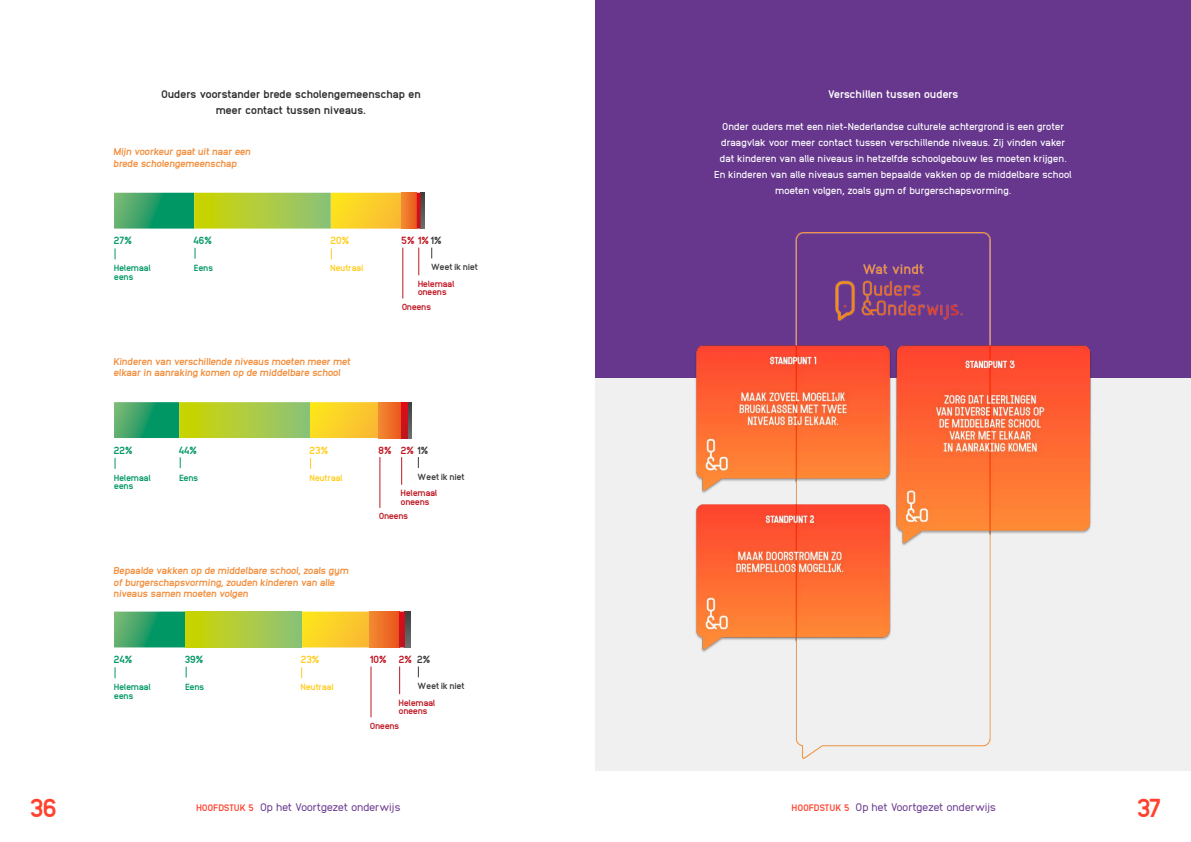
<style>
.page{position:relative;width:1191px;height:842px;background:#fff}
.page>*{position:absolute;margin:0;border:0;box-sizing:border-box;transform-origin:0 0}
.t1{font:800 26px "Anodina";color:#ff422e}
.t2{font:11px "Anodina";letter-spacing:-.04em;color:#66378d}
.t3{font:800 11px/16px "Anodina";letter-spacing:-.03em;color:#2b2b2b;text-align:center}
.t4{font:800 11px "Anodina";letter-spacing:-.03em;color:#fff}
.t5{font:800 10.5px "Anodina";color:#be1622}
.t6{font:800 10.5px "Anodina";letter-spacing:-.05em;color:#009765}
.t7{font:800 10.5px "Anodina";color:#ffcd1c}
.t8{font:700 10px/16px "Anodina";letter-spacing:-.03em;color:#fff;text-align:center}
.t9{font:italic 800 9.9px/11.5px "Anodina";letter-spacing:-.05em;color:#f28e3d}
.t10{font:800 8.9px/8.4px "Anodina";letter-spacing:-.05em;color:#be1823}
.t11{font:800 8.9px/8.4px "Anodina";letter-spacing:-.05em;color:#009765}
.t12{font:800 8.9px "Anodina";letter-spacing:-.05em;color:#3c3c3b}
.t13{font:800 8.9px "Anodina";letter-spacing:-.05em;color:#ffcd1e}
.s1{color:#3c3c3b}
.s2{font-weight:800;font-size:9.4px;color:#ff422e}
</style>
<div class="page">
<svg style="left:114px;top:193px;width:80px;height:36px;background:#29a16a"></svg>
<svg style="left:331px;top:193px;width:71px;height:36px;background:#fbce2a"></svg>
<svg style="left:402px;top:193px;width:15px;height:36px"></svg>
<svg style="left:420px;top:193px;width:4px;height:36px"></svg>
<div style="left:194px;top:193px;width:137px;height:36px;background:linear-gradient(to right,#cfd500,#8cc27c)"></div>
<svg style="left:417px;top:193px;width:3px;height:36px"></svg>
<hr style="left:402px;top:248px;width:1px;height:50px;background:#be1823">
<svg style="left:418px;top:248px;width:1px;height:27px"></svg>
<svg style="left:114px;top:402px;width:65px;height:36px;background:#28a069"></svg>
<svg style="left:310px;top:402px;width:68px;height:36px;background:#fbcf29"></svg>
<div style="left:378px;top:402px;width:24px;height:36px;background:linear-gradient(to right,#f18c32,#ea571d)"></div>
<svg style="left:408px;top:402px;width:3px;height:36px"></svg>
<div style="left:179px;top:402px;width:131px;height:36px;background:linear-gradient(to right,#cfd500,#8dc27c)"></div>
<svg style="left:402px;top:402px;width:6px;height:36px"></svg>
<hr style="left:379px;top:457px;width:1px;height:51px;background:#be1823">
<svg style="left:401px;top:457px;width:1px;height:28px"></svg>
<svg style="left:114px;top:612px;width:71px;height:35px;background:#27a068"></svg>
<svg style="left:301px;top:612px;width:68px;height:35px;background:#f9ce29"></svg>
<div style="left:369px;top:612px;width:30px;height:35px;background:linear-gradient(to right,#f28c32,#ea561d)"></div>
<svg style="left:405px;top:612px;width:6px;height:35px"></svg>
<div style="left:185px;top:612px;width:116px;height:35px;background:linear-gradient(to right,#cfd500,#8dc27b)"></div>
<svg style="left:399px;top:612px;width:6px;height:35px"></svg>
<hr style="left:370px;top:666px;width:1px;height:51px;background:#be1823">
<svg style="left:399px;top:666px;width:1px;height:28px"></svg>
<div style="left:595px;top:3px;width:596px;height:768px;background:#f0f0f0"></div>
<div style="left:595px;top:0;width:596px;height:377px;background:#66378d"></div>
<img style="left:693px;top:233px;width:399px;height:525px">
<p class="t3" style="left:161px;top:86px;width:261px">Ouders voorstander brede scholengemeenschap en meer contact tussen niveaus.</p>
<p class="t9" style="left:114px;top:146px;width:139px">Mijn voorkeur gaat uit naar een brede scholengemeenschap</p>
<p class="t6" style="left:114px;top:233px;width:20px">27%</p>
<p class="t6" style="left:193px;top:233px;width:21px">46%</p>
<p class="t7" style="left:330px;top:233px;width:21px">20%</p>
<p class="t5" style="left:401px;top:233px;width:42px">5% 1%<span class="s1">1%</span></p>
<p class="t11" style="left:114px;top:264px;width:39px">Helemaal eens</p>
<p class="t11" style="left:194px;top:264px;width:21px">Eens</p>
<p class="t13" style="left:330px;top:262px;width:35px">Neutraal</p>
<p class="t12" style="left:431px;top:261px;width:49px">Weet ik niet</p>
<p class="t10" style="left:418px;top:279px;width:39px">Helemaal oneens</p>
<p class="t9" style="left:114px;top:355px;width:239px">Kinderen van verschillende niveaus moeten meer met elkaar in aanraking komen op de middelbare school</p>
<p class="t10" style="left:402px;top:302px;width:31px">Oneens</p>
<p class="t6" style="left:114px;top:442px;width:21px">22%</p>
<p class="t6" style="left:178px;top:442px;width:20px">44%</p>
<p class="t7" style="left:309px;top:442px;width:21px">23%</p>
<p class="t5" style="left:378px;top:442px;width:52px">8% 2% <span class="s1">1%</span></p>
<p class="t11" style="left:114px;top:473px;width:39px">Helemaal eens</p>
<p class="t11" style="left:179px;top:473px;width:21px">Eens</p>
<p class="t13" style="left:309px;top:471px;width:35px">Neutraal</p>
<p class="t10" style="left:379px;top:511px;width:31px">Oneens</p>
<p class="t12" style="left:417px;top:470px;width:49px">Weet ik niet</p>
<p class="t10" style="left:400px;top:489px;width:39px">Helemaal oneens</p>
<p class="t9" style="left:114px;top:564px;width:237px">Bepaalde vakken op de middelbare school, zoals gym of burgerschapsvorming, zouden kinderen van alle niveaus samen moeten volgen</p>
<p class="t6" style="left:114px;top:652px;width:21px">24%</p>
<p class="t6" style="left:184px;top:652px;width:21px">39%</p>
<p class="t7" style="left:300px;top:652px;width:21px">23%</p>
<p class="t5" style="left:369px;top:652px;width:63px">10% 2% <span class="s1">2%</span></p>
<p class="t11" style="left:114px;top:682px;width:39px">Helemaal eens</p>
<p class="t11" style="left:185px;top:682px;width:21px">Eens</p>
<p class="t13" style="left:300px;top:681px;width:35px">Neutraal</p>
<p class="t10" style="left:370px;top:721px;width:31px">Oneens</p>
<p class="t12" style="left:417px;top:680px;width:49px">Weet ik niet</p>
<p class="t10" style="left:398px;top:698px;width:39px">Helemaal oneens</p>
<p class="t4" style="left:827px;top:87px;width:132px">Verschillen tussen ouders</p>
<p class="t8" style="left:714px;top:119px;width:359px">Onder ouders met een niet-Nederlandse culturele achtergrond is een groter draagvlak voor meer contact tussen verschillende niveaus. Zij vinden vaker dat kinderen van alle niveaus in hetzelfde schoolgebouw les moeten krijgen.<br>En kinderen van alle niveaus samen bepaalde vakken op de middelbare school moeten volgen, zoals gym of burgerschapsvorming.</p>
<h1 class="t1" style="left:29px;top:789px;width:30px">36</h1>
<h1 class="t1" style="left:1136px;top:789px;width:27px">37</h1>
<p class="t2" style="left:196px;top:799px;width:206px"><span class="s2">HOOFDSTUK 5</span> Op het Voortgezet onderwijs</p>
<p class="t2" style="left:791px;top:799px;width:206px"><span class="s2">HOOFDSTUK 5</span> Op het Voortgezet onderwijs</p>
</div>
